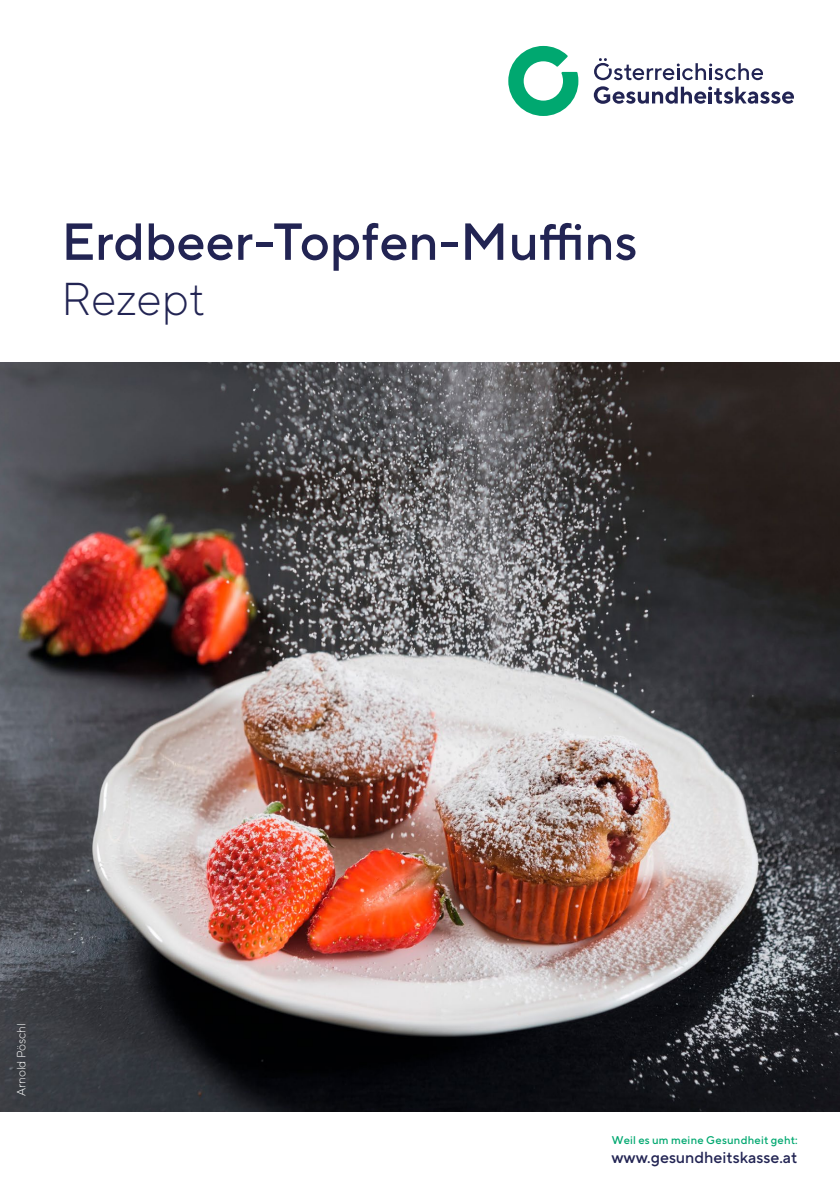
<style>
.page{position:relative;width:840px;height:1191px;background:#fff}
.page>*{position:absolute;margin:0;border:0;box-sizing:border-box;transform-origin:0 0}
.t1{font:500 52px "TT Norms Pro";color:#222453}
.t2{font:300 46px "TT Norms Pro";color:#222453}
.t3{font:500 16px "TT Norms Pro";color:#222453}
.t4{font:300 12px "TT Norms Pro";color:#fff}
.t5{font:500 11.2px "TT Norms Pro";letter-spacing:.025em;color:#00a870}
</style>
<div class="page">
<svg style="left:508px;top:46px;width:70px;height:70px"></svg>
<svg style="left:593px;top:86px;width:200px;height:18px"></svg>
<svg style="left:594px;top:58px;width:168px;height:22px"></svg>
<img style="left:0;top:363px;width:839px;height:748px">
<h1 class="t1" style="left:61px;top:208px;width:577px">Erdbeer-Topfen-Muffins</h1>
<h2 class="t2" style="left:61px;top:269px;width:145px">Rezept</h2>
<p class="t4" style="left:14px;top:1096px;width:75px;rotate:-90deg">Arnold Pöschl</p>
<p class="t5" style="left:611px;top:1132px;width:187px">Weil es um meine Gesundheit geht:</p>
<h3 class="t3" style="left:611px;top:1147px;width:187px">www.gesundheitskasse.at</h3>
</div>
